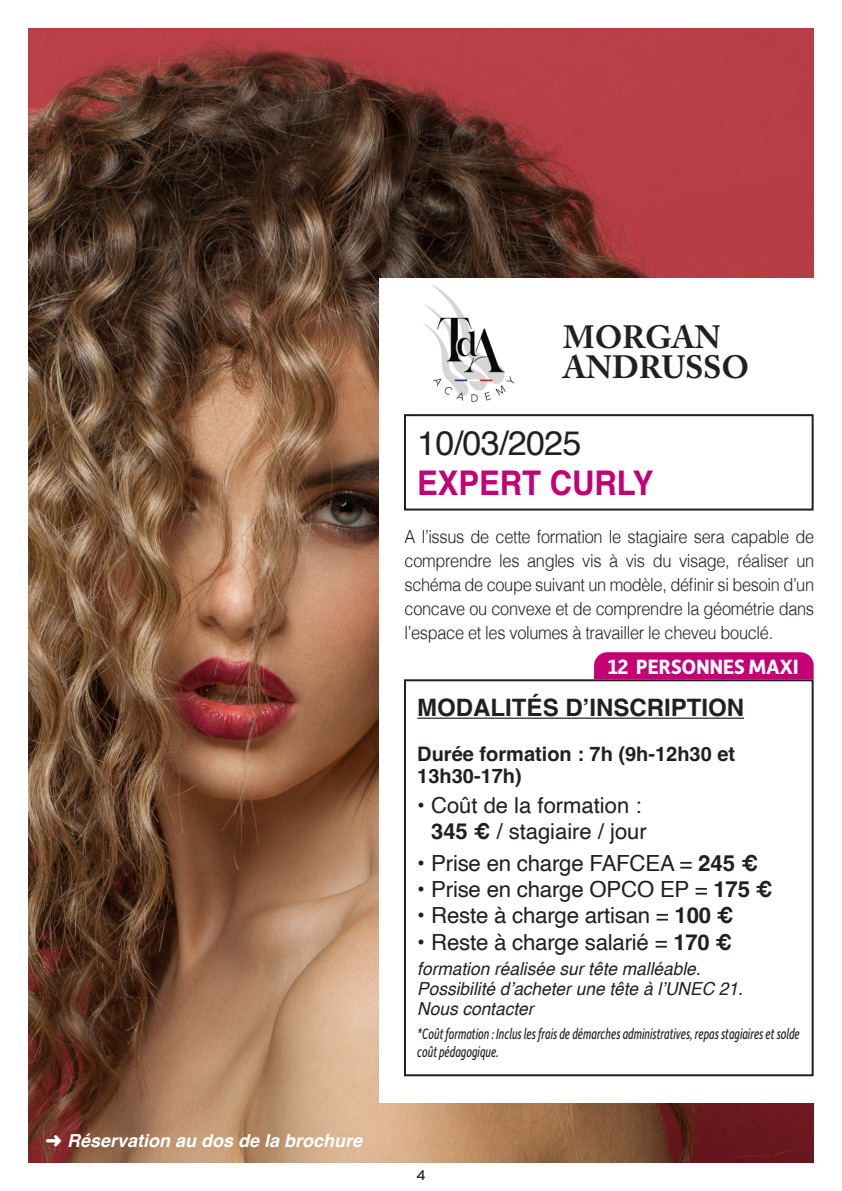
<style>
.page{position:relative;width:842px;height:1191px;background:#fff}
.page>*{position:absolute;margin:0;border:0;box-sizing:border-box;transform-origin:0 0}
.t1{font:700 34px "Helvetica";color:#c30175;scale:.91 1}
.t2{font:34px "Helvetica";letter-spacing:-.02em;color:#231f20}
.t3{font:700 32px "Adobe Caslon Pro";letter-spacing:-.005em;color:#231f20}
.t4{font:700 24px "Helvetica";color:#231f20}
.t5{font:22.2px "Helvetica";letter-spacing:-.01em;color:#231f20}
.t6{font:22px/26px "Helvetica";color:#231f20;text-align:right}
.t7{font:700 22px "Depot New";letter-spacing:-.02em;color:#fff}
.t8{font:700 20px/22px "Helvetica";color:#231f20}
.t9{font:300 18px/24px "Helvetica";letter-spacing:-.02em;color:#231f20;text-align:justify;scale:.91 1}
.t10{font:italic 18px "Helvetica";color:#231f20;scale:.96 1}
.t11{font:italic 700 18px "Helvetica";color:#fff}
.t12{font:italic 16px/18px "Depot New Condensed";color:#231f20;scale:.81 1}
.t13{font:500 14px "Apparat";color:#231f20;scale:1.15 1}
.s1{font-weight:700}
.s2{font-weight:700;font-size:22px}
</style>
<div class="page">
<img style="left:28px;top:28px;width:786px;height:1134px">
<div style="left:380px;top:278px;width:462px;height:825px;background:#fff"></div>
<div style="left:404px;top:414px;width:410px;height:96px;border:2px solid #231f20"></div>
<img style="left:423px;top:284px;width:92px;height:119px">
<hr style="left:417px;top:717px;width:327px;height:2px;background:#231f20">
<div style="left:404px;top:679px;width:410px;height:397px;border:2px solid #231f20"></div>
<div style="left:594px;top:652px;width:220px;height:27px;background:#c30175"></div>
<p class="t11" style="left:45px;top:1129px;width:318px">➜ Réservation au dos de la brochure</p>
<p class="t3" style="left:563px;top:318px;width:159px">MORGAN</p>
<p class="t3" style="left:563px;top:348px;width:187px">ANDRUSSO</p>
<p class="t2" style="left:417px;top:417px;width:166px">10/03/2025</p>
<p class="t1" style="left:417px;top:462px;width:261px">EXPERT CURLY</p>
<p class="t9" style="left:405px;top:523px;width:452px">A l’issus de cette formation le stagiaire sera capable de comprendre les angles vis à vis du visage, réaliser un schéma de coupe suivant un modèle, définir si besoin d’un concave ou convexe et de comprendre la géométrie dans l’espace et les volumes à travailler le cheveu bouclé.</p>
<p class="t7" style="left:607px;top:652px;width:193px">12 PERSONNES MAXI</p>
<p class="t4" style="left:417px;top:693px;width:328px">MODALITÉS D’INSCRIPTION</p>
<p class="t8" style="left:417px;top:745px;width:319px">Durée formation : 7h (9h-12h30 et<br>13h30-17h)</p>
<p class="t6" style="left:417px;top:792px;width:231px">• Coût de la formation :<br><span class="s1">345 €</span> / stagiaire / jour</p>
<p class="t5" style="left:417px;top:845px;width:342px"><span class="s1">•</span> Prise en charge FAFCEA = <span class="s1">245 €</span></p>
<p class="t5" style="left:417px;top:872px;width:357px"><span class="s1">•</span> Prise en charge OPCO EP = <span class="s1">175 €</span></p>
<p class="t5" style="left:417px;top:898px;width:318px"><span class="s1">•</span> Reste à charge artisan = <span class="s1">100 €</span></p>
<p class="t5" style="left:417px;top:924px;width:316px"><span class="s1">•</span> Reste à charge salarié = <span class="s2">170 €</span></p>
<p class="t10" style="left:417px;top:954px;width:297px">formation réalisée sur tête malléable.</p>
<p class="t10" style="left:417px;top:974px;width:341px">Possibilité d’acheter une tête à l’UNEC 21.</p>
<p class="t10" style="left:417px;top:994px;width:123px">Nous contacter</p>
<p class="t12" style="left:417px;top:1024px;width:474px">*Coût formation : Inclus les frais de démarches administratives, repas stagiaires et solde coût pédagogique.</p>
<p class="t13" style="left:417px;top:1167px;width:9px">4</p>
</div>
